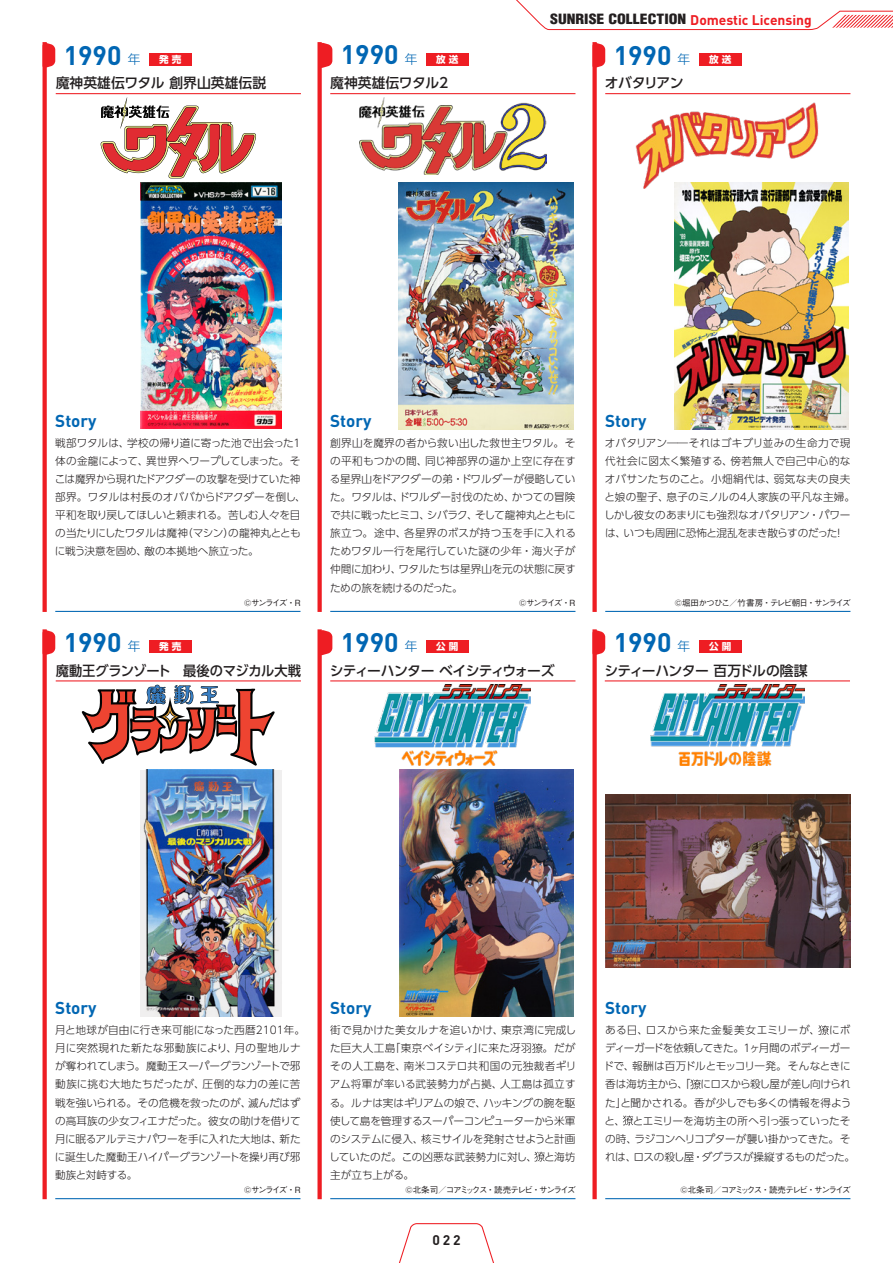
<style>
.page{position:relative;width:893px;height:1263px;background:#fff}
.page>*{position:absolute;margin:0;border:0;box-sizing:border-box;transform-origin:0 0}
.t1{font:700 26.55px "DINOT";color:#0166b3}
.t2{font:700 16.95px "DINOT";color:#0166b3}
.t3{font:900 condensed 13.8px "Helvetica LT Std";color:#231f20;scale:1.14 1}
.t4{font:500 13.8px "UD Shin Go Pro";letter-spacing:-.025em;color:#231f20}
.t5{font:500 13.8px "UD Shin Go Pro";letter-spacing:-.025em;color:#231f20;scale:.96 1}
.t6{font:500 13.8px "UD Shin Go Pro";letter-spacing:-.055em;color:#231f20}
.t7{font:500 13.8px "UD Shin Go Pro";color:#231f20}
.t8{font:700 13.8px "DINOT";color:#231f20}
.t9{font:300 10.65px/18px "UD Shin Go Pro";letter-spacing:-.015em;color:#231f20}
.t10{font:700 9.6px "UD Shin Go Pro";color:#fff}
.t11{font:500 8.55px "Gothic BBB Pr 5";letter-spacing:-.165em;color:#231f20}
.t12{font:500 8.55px "Gothic BBB Pr 5";letter-spacing:-.085em;color:#231f20}
.s1{font-family:"DINOT";font-weight:700;font-stretch:normal;color:#ee1d23}
.s2{font-family:"UD Shin Go Pro";font-weight:300;font-size:12.75px}
</style>
<div class="page">
<svg style="left:399px;top:1223px;width:95px;height:40px"></svg>
<svg style="left:516px;top:0;width:377px;height:30px"></svg>
<hr style="left:55px;top:611px;width:245px;height:1px;background:#0166b3">
<hr style="left:605px;top:611px;width:245px;height:1px;background:#0166b3">
<hr style="left:330px;top:611px;width:245px;height:1px;background:#0166b3">
<svg style="left:100px;top:97px;width:156px;height:81px"></svg>
<img style="left:359px;top:97px;width:188px;height:77px">
<img style="left:635px;top:102px;width:184px;height:87px">
<img style="left:141px;top:182px;width:141px;height:247px">
<img style="left:399px;top:182px;width:174px;height:247px">
<img style="left:674px;top:182px;width:174px;height:247px">
<svg style="left:43px;top:68px;width:4px;height:544px;background:#ee292f"></svg>
<div style="left:317px;top:42px;width:5px;height:570px;background:#ee1d23"></div>
<div style="left:592px;top:42px;width:5px;height:570px;background:#ee1d23"></div>
<hr style="left:56px;top:93px;width:245px;height:1px;background:#ee1d23">
<hr style="left:605px;top:93px;width:245px;height:1px;background:#ee1d23">
<hr style="left:330px;top:93px;width:245px;height:1px;background:#ee1d23">
<div style="left:149px;top:53px;width:42px;height:12px;background:#ee1d23"></div>
<div style="left:426px;top:53px;width:43px;height:12px;background:#ee1d23"></div>
<div style="left:699px;top:53px;width:42px;height:12px;background:#ee1d23"></div>
<svg style="left:43px;top:42px;width:12px;height:26px"></svg>
<svg style="left:320px;top:42px;width:12px;height:26px"></svg>
<svg style="left:592px;top:42px;width:13px;height:26px"></svg>
<hr style="left:55px;top:1198px;width:245px;height:1px;background:#0166b3">
<hr style="left:605px;top:1198px;width:245px;height:1px;background:#0166b3">
<hr style="left:330px;top:1198px;width:245px;height:1px;background:#0166b3">
<svg style="left:82px;top:685px;width:193px;height:81px"></svg>
<img style="left:375px;top:685px;width:156px;height:81px">
<img style="left:651px;top:685px;width:153px;height:81px">
<img style="left:140px;top:770px;width:142px;height:246px">
<img style="left:399px;top:770px;width:174px;height:246px">
<img style="left:605px;top:794px;width:245px;height:173px">
<svg style="left:532px;top:1043px;width:11px;height:10px"></svg>
<svg style="left:534px;top:1152px;width:11px;height:9px"></svg>
<svg style="left:818px;top:1025px;width:11px;height:10px"></svg>
<svg style="left:690px;top:1079px;width:11px;height:10px"></svg>
<svg style="left:623px;top:1115px;width:10px;height:10px"></svg>
<svg style="left:43px;top:629px;width:4px;height:570px;background:#ee292f"></svg>
<div style="left:317px;top:629px;width:5px;height:570px;background:#ee1d23"></div>
<div style="left:592px;top:629px;width:5px;height:570px;background:#ee1d23"></div>
<hr style="left:56px;top:680px;width:245px;height:1px;background:#ee1d23">
<hr style="left:330px;top:680px;width:245px;height:1px;background:#ee1d23">
<hr style="left:605px;top:680px;width:245px;height:1px;background:#ee1d23">
<div style="left:149px;top:640px;width:42px;height:13px;background:#ee1d23"></div>
<div style="left:426px;top:640px;width:43px;height:13px;background:#ee1d23"></div>
<div style="left:699px;top:640px;width:42px;height:13px;background:#ee1d23"></div>
<svg style="left:43px;top:630px;width:12px;height:25px"></svg>
<svg style="left:321px;top:630px;width:11px;height:25px"></svg>
<svg style="left:592px;top:630px;width:13px;height:25px"></svg>
<p class="t3" style="left:550px;top:10px;width:231px">SUNRISE COLLECTION <span class="s1">Domestic Licensing</span></p>
<h1 class="t1" style="left:64px;top:38px;width:78px">1990 <span class="s2">年</span></h1>
<p class="t10" style="left:159px;top:51px;width:24px">発 売</p>
<h1 class="t1" style="left:341px;top:37px;width:78px">1990 <span class="s2">年</span></h1>
<p class="t10" style="left:436px;top:51px;width:24px">放 送</p>
<h1 class="t1" style="left:614px;top:38px;width:78px">1990 <span class="s2">年</span></h1>
<p class="t10" style="left:709px;top:51px;width:24px">放 送</p>
<p class="t7" style="left:56px;top:72px;width:212px">魔神英雄伝ワタル 創界山英雄伝説</p>
<p class="t4" style="left:330px;top:72px;width:122px">魔神英雄伝ワタル２</p>
<p class="t4" style="left:605px;top:72px;width:80px">オバタリアン</p>
<h2 class="t2" style="left:55px;top:409px;width:43px">Story</h2>
<h2 class="t2" style="left:330px;top:409px;width:43px">Story</h2>
<h2 class="t2" style="left:605px;top:409px;width:43px">Story</h2>
<p class="t9" style="left:55px;top:433px;width:253px">戦部ワタルは、学校の帰り道に寄った池で出会った1体の金龍によって、異世界へワープしてしまった。そこは魔界から現れたドアクダーの攻撃を受けていた神部界。ワタルは村長のオババからドアクダーを倒し、平和を取り戻してほしいと頼まれる。苦しむ人々を目の当たりにしたワタルは魔神（マシン）の龍神丸とともに戦う決意を固め、敵の本拠地へ旅立った。</p>
<p class="t9" style="left:330px;top:433px;width:248px;text-align:justify">創界山を魔界の者から救い出した救世主ワタル。その平和もつかの間、同じ神部界の遥か上空に存在する星界山をドアクダーの弟・ドワルダーが侵略していた。ワタルは、ドワルダー討伐のため、かつての冒険で共に戦ったヒミコ、シバラク、そして龍神丸とともに旅立つ。途中、各星界のボスが持つ玉を手に入れるためワタル一行を尾行していた謎の少年・海火子が仲間に加わり、ワタルたちは星界山を元の状態に戻すための旅を続けるのだった。</p>
<p class="t9" style="left:604px;top:433px;width:253px">オバタリアン――それはゴキブリ並みの生命力で現代社会に図太く繁殖する、傍若無人で自己中心的なオバサンたちのこと。小畑絹代は、弱気な夫の良夫と娘の聖子、息子のミノルの4人家族の平凡な主婦。しかし彼女のあまりにも強烈なオバタリアン・パワーは、いつも周囲に恐怖と混乱をまき散らすのだった！</p>
<p class="t11" style="left:244px;top:596px;width:58px">©サンライズ・R</p>
<p class="t11" style="left:511px;top:596px;width:66px">　©サンライズ・R</p>
<p class="t12" style="left:675px;top:596px;width:177px">©堀田かつひこ／竹書房・テレビ朝日・サンライズ</p>
<h1 class="t1" style="left:64px;top:625px;width:78px">1990 <span class="s2">年</span></h1>
<p class="t10" style="left:159px;top:638px;width:24px">発 売</p>
<h1 class="t1" style="left:341px;top:625px;width:78px">1990 <span class="s2">年</span></h1>
<p class="t10" style="left:436px;top:638px;width:24px">公 開</p>
<h1 class="t1" style="left:614px;top:625px;width:78px">1990 <span class="s2">年</span></h1>
<p class="t10" style="left:709px;top:638px;width:24px">公 開</p>
<p class="t5" style="left:56px;top:659px;width:257px">魔動王グランゾート　最後のマジカル大戦</p>
<p class="t6" style="left:330px;top:659px;width:226px">シティーハンター ベイシティウォーズ</p>
<p class="t4" style="left:604px;top:659px;width:205px">シティーハンター 百万ドルの陰謀</p>
<h2 class="t2" style="left:55px;top:997px;width:43px">Story</h2>
<h2 class="t2" style="left:330px;top:997px;width:43px">Story</h2>
<h2 class="t2" style="left:605px;top:997px;width:43px">Story</h2>
<p class="t9" style="left:55px;top:1021px;width:252px">月と地球が自由に行き来可能になった西暦2101年。月に突然現れた新たな邪動族により、月の聖地ルナが奪われてしまう。魔動王スーパーグランゾートで邪動族に挑む大地たちだったが、圧倒的な力の差に苦戦を強いられる。その危機を救ったのが、滅んだはずの高耳族の少女フィエナだった。彼女の助けを借りて月に眠るアルテミナパワーを手に入れた大地は、新たに誕生した魔動王ハイパーグランゾートを操り再び邪動族と対峙する。</p>
<p class="t9" style="left:329px;top:1021px;width:249px;text-align:justify">街で見かけた美女ルナを追いかけ、東京湾に完成した巨大人工島「東京ベイシティ」に来た冴羽 。だがその人工島を、南米コステロ共和国の元独裁者ギリアム将軍が率いる武装勢力が占拠、人工島は孤立する。ルナは実はギリアムの娘で、ハッキングの腕を駆使して島を管理するスーパーコンピューターから米軍のシステムに侵入、核ミサイルを発射させようと計画していたのだ。この凶悪な武装勢力に対し、 と海坊主が立ち上がる。</p>
<p class="t9" style="left:603px;top:1021px;width:253px">ある日、ロスから来た金髪美女エミリーが、 にボディーガードを依頼してきた。1ヶ月間のボディーガードで、報酬は百万ドルとモッコリ一発。そんなときに香は海坊主から、「 にロスから殺し屋が差し向けられた」と聞かされる。香が少しでも多くの情報を得ようと、 とエミリーを海坊主の所へ引っ張っていったその時、ラジコンヘリコプターが襲い掛かってきた。それは、ロスの殺し屋・ダグラスが操縦するものだった。</p>
<p class="t11" style="left:244px;top:1183px;width:58px">©サンライズ・R</p>
<p class="t11" style="left:406px;top:1183px;width:171px">©北条司／コアミックス・読売テレビ・サンライズ</p>
<p class="t11" style="left:680px;top:1183px;width:171px">©北条司／コアミックス・読売テレビ・サンライズ</p>
<p class="t8" style="left:432px;top:1231px;width:30px">022</p>
</div>
